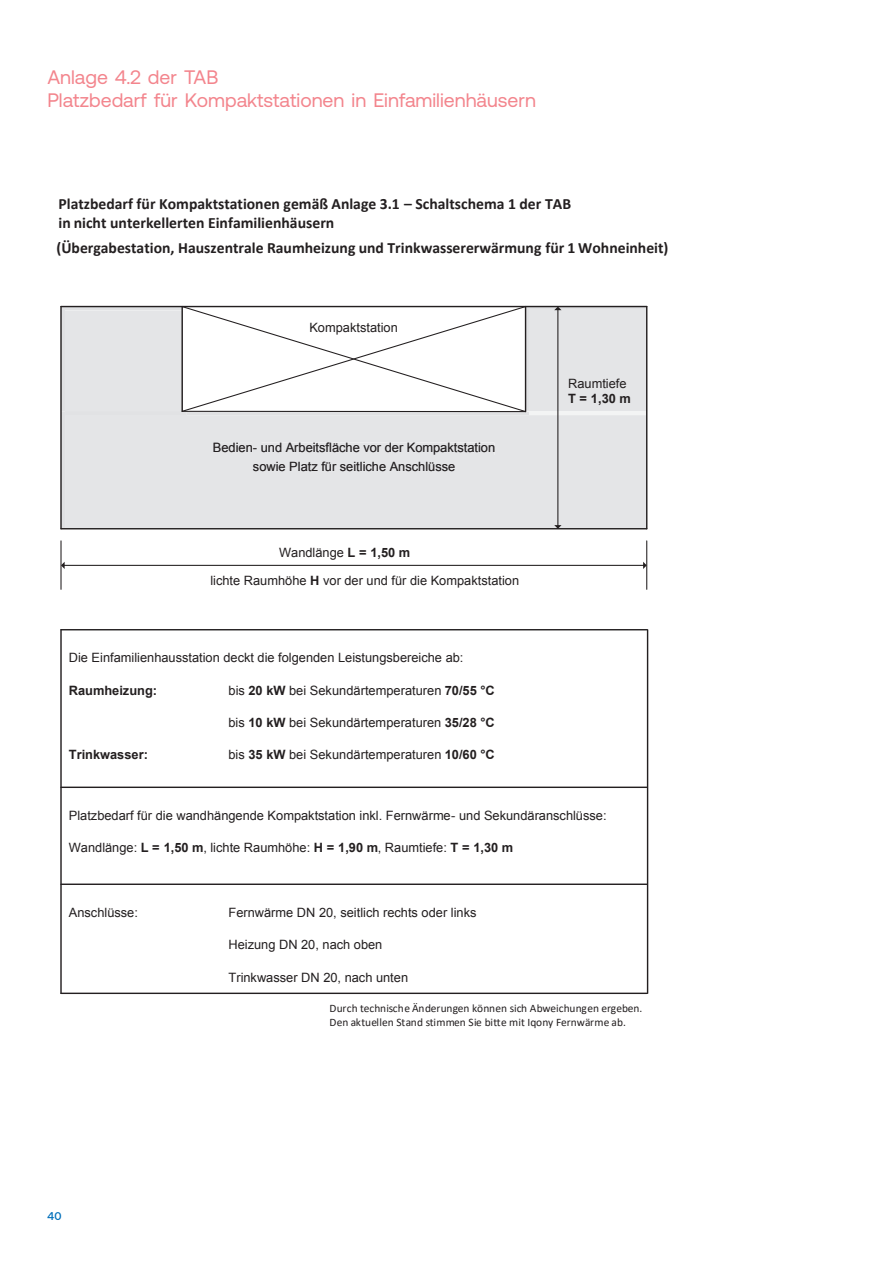
<style>
.page{position:relative;width:893px;height:1263px;background:#fff}
.page>*{position:absolute;margin:0;border:0;box-sizing:border-box;transform-origin:0 0}
.t1{font:19.5px/23.4px "Aeonik Pro";color:#f3858d}
.t2{font:700 15.75px "Calibri";color:#231f20}
.t3{font:700 15.6px "Calibri";color:#231f20}
.t4{font:12.9px/19.4px "Arial";color:#231f20;text-align:center}
.t5{font:700 12.9px "Arial";color:#231f20}
.t6{font:11.4px/13.8px "Calibri";color:#231f20}
.t7{font:500 11.25px "Aeonik Pro";color:#006fba}
.s1{font-size:15.6px}
.s2{font-weight:700}
.s3{font-style:inherit}
</style>
<div class="page">
<div style="left:65px;top:416px;width:581px;height:112px;background:#e4e5e7"></div>
<div style="left:214px;top:443px;width:38px;height:9px;background:#e4e5e7"></div>
<div style="left:262px;top:443px;width:232px;height:12px;background:#e4e5e7"></div>
<div style="left:253px;top:462px;width:202px;height:9px;background:#e4e5e7"></div>
<hr style="left:61px;top:883px;width:586px;height:2px;background:#231f20">
<hr style="left:61px;top:629px;width:586px;height:1px;background:#231f20">
<hr style="left:61px;top:992px;width:586px;height:2px;background:#231f20">
<hr style="left:60px;top:630px;width:2px;height:363px;background:#231f20">
<hr style="left:647px;top:630px;width:1px;height:363px;background:#231f20">
<hr style="left:61px;top:786px;width:586px;height:2px;background:#231f20">
<hr style="left:60px;top:307px;width:2px;height:222px;background:#231f20">
<hr style="left:646px;top:307px;width:1px;height:222px;background:#231f20">
<hr style="left:61px;top:528px;width:586px;height:1px;background:#231f20">
<hr style="left:64px;top:565px;width:580px;height:1px;background:#231f20">
<svg style="left:643px;top:562px;width:3px;height:7px"></svg>
<svg style="left:62px;top:562px;width:3px;height:7px"></svg>
<hr style="left:557px;top:309px;width:1px;height:217px;background:#231f20">
<svg style="left:554px;top:525px;width:7px;height:3px"></svg>
<hr style="left:60px;top:541px;width:2px;height:48px;background:#231f20">
<hr style="left:646px;top:541px;width:1px;height:48px;background:#231f20">
<svg style="left:61px;top:305px;width:587px;height:111px"></svg>
<h1 class="t1" style="left:47px;top:66px;width:490px">Anlage 4.2 der TAB<br>Platzbedarf für Kompaktstationen in Einfamilienhäusern</h1>
<p class="t3" style="left:58px;top:193px;width:514px">Platzbedarf für Kompaktstationen gemäß Anlage 3.1 – Schaltschema 1 der TAB</p>
<p class="t2" style="left:59px;top:211px;width:277px"><span class="s1">in</span> nicht unterkellerten Einfamilienhäusern</p>
<p class="t3" style="left:56px;top:236px;width:613px">(Übergabestation, Hauszentrale Raumheizung und Trinkwassererwärmung für 1 Wohneinheit)</p>
<p class="t4" style="left:309px;top:318px;width:90px">Kompaktstation</p>
<p class="t4" style="left:213px;top:438px;width:284px">Bedien- und Arbeitsfläche vor der Kompaktstation sowie Platz für seitliche Anschlüsse</p>
<p class="t4" style="left:210px;top:539px;width:310px;line-height:28.3px;text-align:left;text-indent:69px">Wandlänge <span class="s2">L = 1,50 m<br></span>lichte Raumhöhe <span class="s2">H</span> vor <span class="s3">der</span> und für die Kompaktstation</p>
<p class="t4" style="left:69px;top:648px;width:396px">Die Einfamilienhausstation deckt die folgenden Leistungsbereiche ab:</p>
<p class="t5" style="left:69px;top:681px;width:90px">Raumheizung:</p>
<p class="t4" style="left:229px;top:680px;width:268px">bis <span class="s2">20 kW</span> bei Sekundärtemperaturen <span class="s2">70/55 °C</span></p>
<p class="t5" style="left:69px;top:746px;width:81px">Trinkwasser:</p>
<p class="t4" style="left:229px;top:713px;width:268px">bis <span class="s2">10 kW</span> bei Sekundärtemperaturen <span class="s2">35/28 °C</span></p>
<p class="t4" style="left:229px;top:745px;width:268px">bis <span class="s2">35 kW</span> bei Sekundärtemperaturen <span class="s2">10/60 °C</span></p>
<p class="t4" style="left:568px;top:374px;width:60px">Raumtiefe</p>
<p class="t5" style="left:568px;top:390px;width:64px">T = 1,30 m</p>
<p class="t4" style="left:69px;top:806px;width:539px">Platzbedarf für die wandhängende Kompaktstation inkl. Fernwärme- und Sekundäranschlüsse:</p>
<p class="t4" style="left:69px;top:838px;width:446px">Wandlänge: <span class="s2">L = 1,50 m</span>, lichte Raumhöhe: <span class="s2">H = 1,90 m</span>, Raumtiefe: <span class="s2">T = 1,30 m</span></p>
<p class="t4" style="left:69px;top:903px;width:71px">Anschlüsse:</p>
<p class="t7" style="left:47px;top:1210px;width:16px">40</p>
<p class="t4" style="left:229px;top:903px;width:249px">Fernwärme DN 20, seitlich rechts oder links</p>
<p class="t4" style="left:229px;top:935px;width:155px">Heizung DN 20, nach oben</p>
<p class="t4" style="left:229px;top:967px;width:181px">Trinkwasser DN 20, nach unten</p>
<p class="t6" style="left:330px;top:1001px;width:314px">Durch technische Änderungen können sich Abweichungen ergeben.<br>Den aktuellen Stand stimmen Sie bitte mit Iqony Fernwärme ab.</p>
</div>
